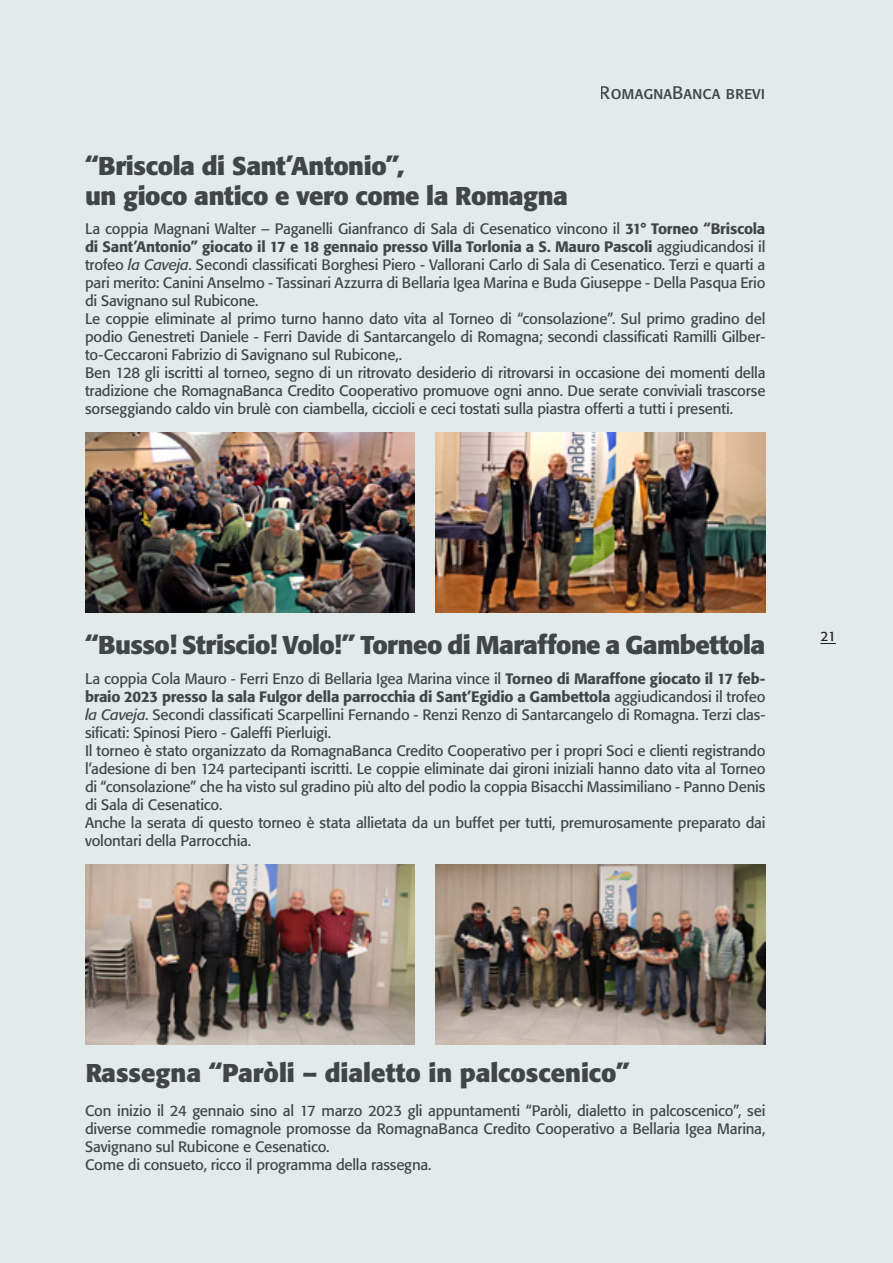
<style>
.page{position:relative;width:893px;height:1263px;background:#e3eaea}
.page>*{position:absolute;margin:0;border:0;box-sizing:border-box;transform-origin:0 0}
.t1{font:700 25.5px/30px "Formata";letter-spacing:-.015em;color:#4b4c4d}
.t2{font:18px "Formata Regular SC";color:#4b4c4d}
.t3{font:15px/18px "Formata";letter-spacing:-.015em;color:#4b4c4d}
.t4{font:13.5px "Formata";color:#231f20}
.s1{font-weight:500}
.s2{font-style:italic}
</style>
<div class="page">
<img style="left:85px;top:864px;width:330px;height:180px">
<img style="left:436px;top:864px;width:329px;height:180px">
<img style="left:85px;top:432px;width:330px;height:180px">
<img style="left:436px;top:432px;width:329px;height:180px">
<svg style="left:820px;top:643px;width:16px;height:1px"></svg>
<h1 class="t1" style="left:85px;top:151px;width:484px">“Briscola di Sant’Antonio”,<br>un gioco antico e vero come la Romagna</h1>
<p class="t2" style="left:600px;top:82px;width:167px">RomagnaBanca brevi</p>
<p class="t3" style="left:85px;top:220px;width:682px">La coppia Magnani Walter – Paganelli Gianfranco di Sala di Cesenatico vincono il <span class="s1">31° Torneo “Briscola di Sant’Antonio” giocato il 17 e 18 gennaio presso Villa Torlonia a S. Mauro Pascoli</span> aggiudicandosi il trofeo <span class="s2">la Caveja</span>. Secondi classificati Borghesi Piero - Vallorani Carlo di Sala di Cesenatico. Terzi e quarti a pari merito: Canini Anselmo - Tassinari Azzurra di Bellaria Igea Marina e Buda Giuseppe - Della Pasqua Erio di Savignano sul Rubicone.<br>Le coppie eliminate al primo turno hanno dato vita al Torneo di “consolazione”. Sul primo gradino del podio Genestreti Daniele - Ferri Davide di Santarcangelo di Romagna; secondi classificati Ramilli Gilber&shy;to-Ceccaroni Fabrizio di Savignano sul Rubicone,.<br>Ben 128 gli iscritti al torneo, segno di un ritrovato desiderio di ritrovarsi in occasione dei momenti della tradizione che RomagnaBanca Credito Cooperativo promuove ogni anno. Due serate conviviali trascorse sorseggiando caldo vin brulè con ciambella, ciccioli e ceci tostati sulla piastra offerti a tutti i presenti.</p>
<h1 class="t1" style="left:85px;top:630px;width:682px">“Busso! Striscio! Volo!” Torneo di Maraffone a Gambettola</h1>
<p class="t3" style="left:85px;top:670px;width:682px">La coppia Cola Mauro - Ferri Enzo di Bellaria Igea Marina vince il <span class="s1">Torneo di Maraffone giocato il 17 feb&shy;braio 2023 presso la sala Fulgor della parrocchia di Sant’Egidio a Gambettola</span> aggiudicandosi il trofeo <span class="s2">la Caveja</span>. Secondi classificati Scarpellini Fernando - Renzi Renzo di Santarcangelo di Romagna. Terzi clas&shy;sificati: Spinosi Piero - Galeffi Pierluigi.<br>Il torneo è stato organizzato da RomagnaBanca Credito Cooperativo per i propri Soci e clienti registrando l’adesione di ben 124 partecipanti iscritti. Le coppie eliminate dai gironi iniziali hanno dato vita al Torneo di “consolazione” che ha visto sul gradino più alto del podio la coppia Bisacchi Massimiliano - Panno Denis di Sala di Cesenatico.<br>Anche la serata di questo torneo è stata allietata da un buffet per tutti, premurosamente preparato dai volontari della Parrocchia.</p>
<p class="t4" style="left:820px;top:627px;width:17px">21</p>
<h1 class="t1" style="left:85px;top:1058px;width:546px">Rassegna “Paròli – dialetto in palcoscenico”</h1>
<p class="t3" style="left:85px;top:1102px;width:682px">Con inizio il 24 gennaio sino al 17 marzo 2023 gli appuntamenti “Paròli, dialetto in palcoscenico”, sei diverse commedie romagnole promosse da RomagnaBanca Credito Cooperativo a Bellaria Igea Marina, Savignano sul Rubicone e Cesenatico.<br>Come di consueto, ricco il programma della rassegna.</p>
</div>
